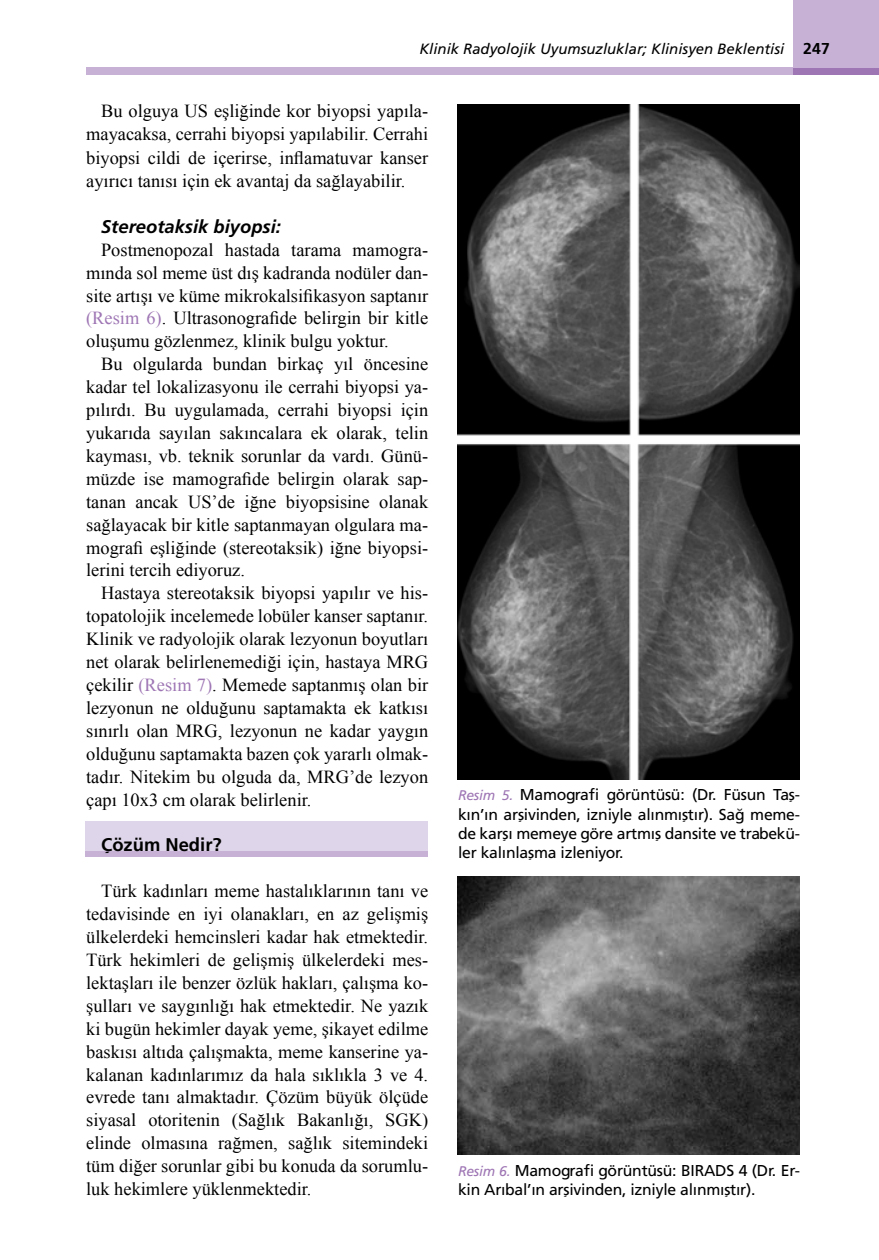
<style>
.page{position:relative;width:879px;height:1260px;background:#fff}
.page>*{position:absolute;margin:0;border:0;box-sizing:border-box;transform-origin:0 0}
.t1{font:18.38px/22.9px "Times New Roman";color:#000;text-align:justify}
.t2{font:18.38px "Frutiger Bold Italic Tr";color:#000}
.t3{font:18.38px "Frutiger Bold Tr";color:#000}
.t4{font:15.75px/19.2px "Frutiger Normal Tr";letter-spacing:-.015em;color:#000;text-align:justify}
.t5{font:15.75px "Frutiger Bold Tr";color:#000}
.t6{font:14.88px "Frutiger Italic Tr";color:#000}
.s1{color:#9e76b4}
.s2{font-family:"Frutiger Italic Tr";font-size:14px;color:#9e76b4}
</style>
<div class="page">
<div style="left:86px;top:821px;width:341px;height:35px;background:#dfd5ea"></div>
<div style="left:86px;top:851px;width:341px;height:6px;background:#c7b2d6"></div>
<div style="left:792px;top:68px;width:86px;height:7px;background:#9e76b4"></div>
<div style="left:86px;top:68px;width:706px;height:7px;background:#c7b2d6"></div>
<div style="left:792px;top:0;width:86px;height:68px;background:#c7b2d6"></div>
<img style="left:457px;top:104px;width:342px;height:675px">
<img style="left:457px;top:877px;width:342px;height:278px">
<p class="t6" style="left:419px;top:40px;width:366px">Klinik Radyolojik Uyumsuzluklar; Klinisyen Beklentisi</p>
<p class="t5" style="left:802px;top:39px;width:28px">247</p>
<p class="t1" style="left:86px;top:99px;width:343px;text-indent:15px">Bu olguya US eşliğinde kor biyopsi yapıla&shy;mayacaksa, cerrahi biyopsi yapılabilir. Cerrahi biyopsi cildi de içerirse, inflamatuvar kanser ayırıcı tanısı için ek avantaj da sağlayabilir.</p>
<p class="t2" style="left:101px;top:216px;width:181px">Stereotaksik biyopsi:</p>
<p class="t1" style="left:86px;top:238px;width:343px;text-indent:15px">Postmenopozal hastada tarama mamogra&shy;mında sol meme üst dış kadranda nodüler dan&shy;site artışı ve küme mikrokalsifikasyon saptanır <span class="s1">(Resim 6)</span>. Ultrasonografide belirgin bir kitle oluşumu gözlenmez, klinik bulgu yoktur.</p>
<p class="t1" style="left:86px;top:352px;width:343px;text-indent:15px">Bu olgularda bundan birkaç yıl öncesine kadar tel lokalizasyonu ile cerrahi biyopsi ya&shy;pılırdı. Bu uygulamada, cerrahi biyopsi için yukarıda sayılan sakıncalara ek olarak, telin kayması, vb. teknik sorunlar da vardı. Günü&shy;müzde ise mamografide belirgin olarak sap&shy;tanan ancak US’de iğne biyopsisine olanak sağlayacak bir kitle saptanmayan olgulara ma&shy;mografi eşliğinde (stereotaksik) iğne biyopsi&shy;lerini tercih ediyoruz.</p>
<p class="t1" style="left:86px;top:582px;width:343px;text-indent:15px">Hastaya stereotaksik biyopsi yapılır ve his&shy;topatolojik incelemede lobüler kanser saptanır.<br>Klinik ve radyolojik olarak lezyonun boyutları net olarak belirlenemediği için, hastaya MRG çekilir <span class="s1">(Resim 7)</span>. Memede saptanmış olan bir lezyonun ne olduğunu saptamakta ek katkısı sınırlı olan MRG, lezyonun ne kadar yaygın olduğunu saptamakta bazen çok yararlı olmak&shy;tadır. Nitekim bu olguda da, MRG’de lezyon çapı 10x3 cm olarak belirlenir.</p>
<p class="t3" style="left:101px;top:834px;width:122px">Çözüm Nedir?</p>
<p class="t1" style="left:86px;top:879px;width:343px;text-indent:15px">Türk kadınları meme hastalıklarının tanı ve tedavisinde en iyi olanakları, en az gelişmiş ülkelerdeki hemcinsleri kadar hak etmektedir.<br>Türk hekimleri de gelişmiş ülkelerdeki mes&shy;lektaşları ile benzer özlük hakları, çalışma ko&shy;şulları ve saygınlığı hak etmektedir. Ne yazık ki bugün hekimler dayak yeme, şikayet edilme baskısı altıda çalışmakta, meme kanserine ya&shy;kalanan kadınlarımız da hala sıklıkla 3 ve 4. evrede tanı almaktadır. Çözüm büyük ölçüde siyasal otoritenin (Sağlık Bakanlığı, SGK) elinde olmasına rağmen, sağlık sitemindeki tüm diğer sorunlar gibi bu konuda da sorumlu&shy;luk hekimlere yüklenmektedir.</p>
<p class="t4" style="left:458px;top:785px;width:343px"><span class="s2">Resim 5.</span> Mamografi görüntüsü: (Dr. Füsun Taş&shy;kın’ın arşivinden, izniyle alınmıştır). Sağ meme&shy;de karşı memeye göre artmış dansite ve trabekü&shy;ler kalınlaşma izleniyor.</p>
<p class="t4" style="left:458px;top:1161px;width:343px"><span class="s2">Resim 6.</span> Mamografi görüntüsü: BIRADS 4 (Dr. Er&shy;kin Arıbal’ın arşivinden, izniyle alınmıştır).</p>
</div>
